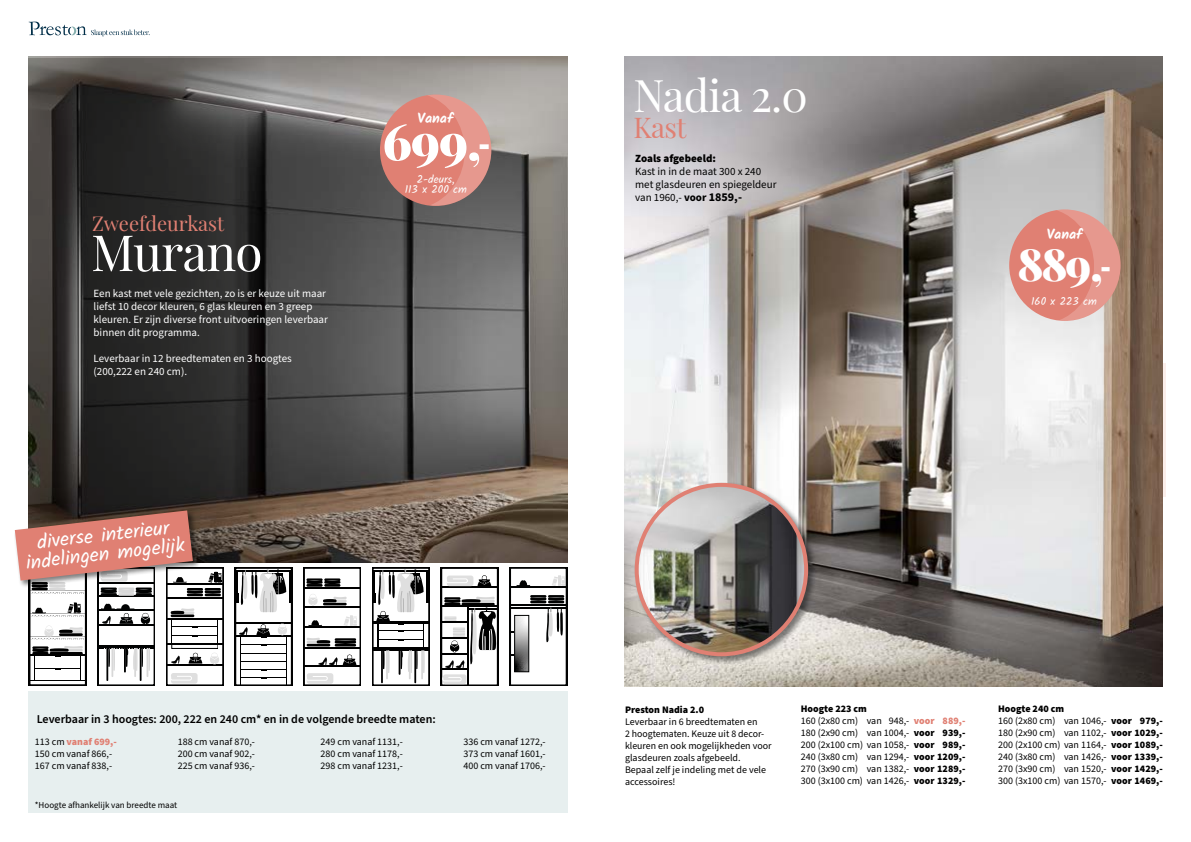
<style>
.page{position:relative;width:1191px;height:842px;background:#fff}
.page>*{position:absolute;margin:0;border:0;box-sizing:border-box;transform-origin:0 0}
.t1{font:50px "Playfair Display";letter-spacing:-.02em;color:#fff}
.t2{font:900 50px "Playfair Display";color:#fff}
.t3{font:900 44.5px "Playfair Display";color:#fff}
.t4{font:44px "Playfair Display";letter-spacing:-.02em;color:#fff}
.t5{font:28px "Playfair Display";color:#e08073}
.t6{font:20px/18.9px "Kalam";color:#fff;text-align:center}
.t7{font:20px "Playfair Display";color:#e08073}
.t8{font:700 14px "Kalam";color:#fff}
.t9{font:600 12px "Source Sans Pro";color:#000}
.t10{font:11px/13px "Source Sans Pro";color:#fff}
.t11{font:11px/13px "Source Sans Pro";color:#000}
.t12{font:11px/10px "Kalam";color:#fff;text-align:center}
.t13{font:900 11px "Source Sans Pro";color:#000}
.t14{font:10px/12px "Source Sans Pro";color:#000}
.t15{font:900 10px "Source Sans Pro";color:#000}
.t16{font:9px "Source Sans Pro";color:#000}
.s1{font-weight:900;color:#e08073}
.s2{font-weight:700}
.s3{font-weight:700;font-size:12px}
.s4{font-weight:900}
</style>
<div class="page">
<img style="left:624px;top:57px;width:538px;height:629px">
<div style="left:633px;top:482px;width:184px;height:184px;background:#000;opacity:.5"></div>
<img style="left:636px;top:485px;width:170px;height:169px;border-radius:85px">
<div style="left:634px;top:483px;width:174px;height:173px;border:4px solid #e08073;border-radius:50%"></div>
<img style="left:28px;top:57px;width:539px;height:505px">
<svg style="left:28px;top:58px;width:329px;height:504px;background:#3c3a39"></svg>
<div style="left:380px;top:95px;width:111px;height:111px;background:#e08073;border-radius:50%"></div>
<svg style="left:427px;top:95px;width:64px;height:111px"></svg>
<div style="left:1009px;top:209px;width:111px;height:112px;background:#e08073;border-radius:50%"></div>
<svg style="left:1056px;top:209px;width:64px;height:112px"></svg>
<div style="left:28px;top:691px;width:539px;height:122px;background:#e7efef"></div>
<svg style="left:235px;top:567px;width:57px;height:119px"></svg>
<svg style="left:303px;top:567px;width:58px;height:119px"></svg>
<svg style="left:372px;top:567px;width:57px;height:119px"></svg>
<svg style="left:441px;top:567px;width:57px;height:119px"></svg>
<svg style="left:15px;top:510px;width:209px;height:176px"></svg>
<svg style="left:510px;top:567px;width:57px;height:119px"></svg>
<svg style="left:516px;top:617px;width:11px;height:53px"></svg>
<div style="left:514px;top:615px;width:15px;height:57px;border:1px solid #010202"></div>
<svg style="left:29px;top:22px;width:121px;height:14px"></svg>
<h3 class="t7" style="left:92px;top:215px;width:133px">Zweefdeurkast</h3>
<h1 class="t1" style="left:91px;top:232px;width:173px">Murano</h1>
<p class="t10" style="left:94px;top:288px;width:236px">Een kast met vele gezichten, zo is er keuze uit maar liefst 10 decor kleuren, 6 glas kleuren en 3 greep kleuren. Er zijn diverse front uitvoeringen leverbaar binnen dit programma.</p>
<p class="t10" style="left:94px;top:353px;width:200px">Leverbaar in 12 breedtematen en 3 hoogtes (200,222 en 240 cm).</p>
<h3 class="t8" style="left:417px;top:110px;width:37px">Vanaf</h3>
<h1 class="t2" style="left:382px;top:122px;width:109px">699,-</h1>
<p class="t12" style="left:405px;top:175px;width:64px">2-deurs,<br>113 x 200 cm</p>
<h3 class="t6" style="left:23px;top:536px;width:161px;rotate:-7deg">diverse interieur indelingen mogelijk</h3>
<p class="t9" style="left:37px;top:714px;width:400px">Leverbaar in 3 hoogtes: 200, 222 en 240 cm* en in de volgende breedte maten:</p>
<p class="t14" style="left:35px;top:736px;width:83px">113 cm <span class="s1">vanaf 699,-<br></span>150 cm vanaf 866,-<br>167 cm vanaf 838,-</p>
<p class="t14" style="left:178px;top:736px;width:79px;text-align:justify">188 cm vanaf 870,- 200 cm vanaf 902,- 225 cm vanaf 936,-</p>
<p class="t14" style="left:320px;top:736px;width:84px;text-align:justify">249 cm vanaf 1131,- 280 cm vanaf 1178,- 298 cm vanaf 1231,-</p>
<p class="t14" style="left:463px;top:736px;width:84px;text-align:justify">336 cm vanaf 1272,- 373 cm vanaf 1601,- 400 cm vanaf 1706,-</p>
<p class="t16" style="left:35px;top:801px;width:144px">*Hoogte afhankelijk van breedte maat</p>
<h3 class="t4" style="left:633px;top:78px;width:176px">Nadia 2.0</h3>
<h3 class="t5" style="left:633px;top:116px;width:55px">Kast</h3>
<p class="t13" style="left:635px;top:153px;width:82px">Zoals afgebeeld:</p>
<p class="t11" style="left:635px;top:165px;width:143px">Kast in in de maat 300 x 240 met glasdeuren en spiegeldeur van 1960,- <span class="s2">voor</span> <span class="s3">1859,-</span></p>
<h3 class="t8" style="left:1046px;top:225px;width:37px">Vanaf</h3>
<h2 class="t3" style="left:1017px;top:247px;width:95px">889,-</h2>
<p class="t12" style="left:1031px;top:297px;width:67px">160 x 223 cm</p>
<p class="t15" style="left:625px;top:705px;width:81px">Preston Nadia 2.0</p>
<p class="t14" style="left:625px;top:716px;width:148px">Leverbaar in 6 breedtematen en<br>2 hoogtematen. Keuze uit 8 decor&shy;kleuren en ook mogelijkheden voor glasdeuren zoals afgebeeld.<br>Bepaal zelf je indeling met de vele accessoires!</p>
<p class="t14" style="left:800px;top:704px;width:166px"><span class="s4">Hoogte 223 cm<br></span>160 (2x80 cm) van 948,- <span class="s1">voor 889,-<br></span>180 (2x90 cm) van 1004,- <span class="s4">voor 939,-<br></span>200 (2x100 cm) van 1058,- <span class="s4">voor 989,-<br></span>240 (3x80 cm) van 1294,- <span class="s4">voor 1209,-<br></span>270 (3x90 cm) van 1382,- <span class="s4">voor 1289,-<br></span>300 (3x100 cm) van 1426,- <span class="s4">voor 1329,-</span></p>
<p class="t14" style="left:998px;top:704px;width:166px"><span class="s4">Hoogte 240 cm<br></span>160 (2x80 cm) van 1046,- <span class="s4">voor 979,-<br></span>180 (2x90 cm) van 1102,- <span class="s4">voor 1029,-<br></span>200 (2x100 cm) van 1164,- <span class="s4">voor 1089,-<br></span>240 (3x80 cm) van 1426,- <span class="s4">voor 1339,-<br></span>270 (3x90 cm) van 1520,- <span class="s4">voor 1429,-<br></span>300 (3x100 cm) van 1570,- <span class="s4">voor 1469,-</span></p>
</div>
